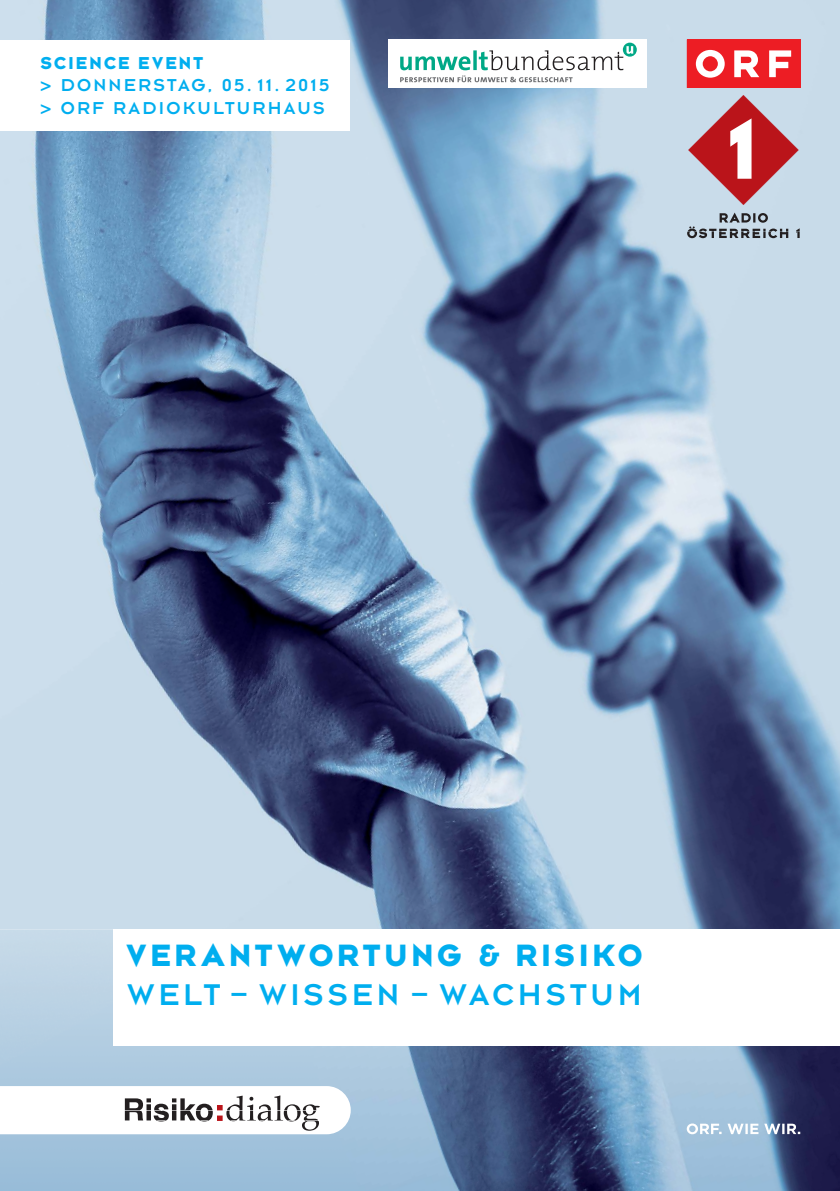
<style>
.page{position:relative;width:840px;height:1191px;background:#fff}
.page>*{position:absolute;margin:0;border:0;box-sizing:border-box;transform-origin:0 0}
.t1{font:34px "Bonn Bold Caps";letter-spacing:.12em;color:#00aeef}
.t2{font:33px "Bonn Book Caps";letter-spacing:.12em;color:#00aeef}
.t3{font:19px/22.4px "Bonn Book Caps";letter-spacing:.12em;color:#00aeef}
.t4{font:19px "Bonn Bold Caps";letter-spacing:.12em;color:#00aeef}
</style>
<div class="page">
<img style="left:0;top:0;width:839px;height:929px">
<img style="left:407px;top:1046px;width:216px;height:145px">
<img style="left:623px;top:1046px;width:216px;height:145px">
<div style="left:254px;top:1157px;width:106px;height:34px;background:#9abdd9"></div>
<img style="left:450px;top:1173px;width:53px;height:18px">
<img style="left:645px;top:1167px;width:74px;height:24px">
<svg style="left:686px;top:1123px;width:113px;height:11px"></svg>
<svg style="left:686px;top:40px;width:113px;height:48px"></svg>
<svg style="left:687px;top:95px;width:111px;height:110px;background:#c68a93"></svg>
<svg style="left:686px;top:212px;width:113px;height:26px;background:#a0aeb9"></svg>
<div style="left:388px;top:40px;width:258px;height:48px;background:#fff"></div>
<svg style="left:622px;top:43px;width:14px;height:14px"></svg>
<svg style="left:400px;top:46px;width:233px;height:36px"></svg>
<div style="left:0;top:40px;width:349px;height:90px;background:#fff"></div>
<svg style="left:0;top:1086px;width:350px;height:48px"></svg>
<p class="t4" style="left:41px;top:53px;width:164px">SCIENCE EVENT</p>
<p class="t3" style="left:40px;top:74px;width:290px">&gt; DONNERSTAG, 05. 11. 2015 &gt; ORF RADIOKULTURHAUS</p>
<h1 class="t1" style="left:126px;top:937px;width:517px">VERANTWORTUNG &amp; RISIKO</h1>
<h2 class="t2" style="left:127px;top:979px;width:515px">WELT – WISSEN – WACHSTUM</h2>
</div>
